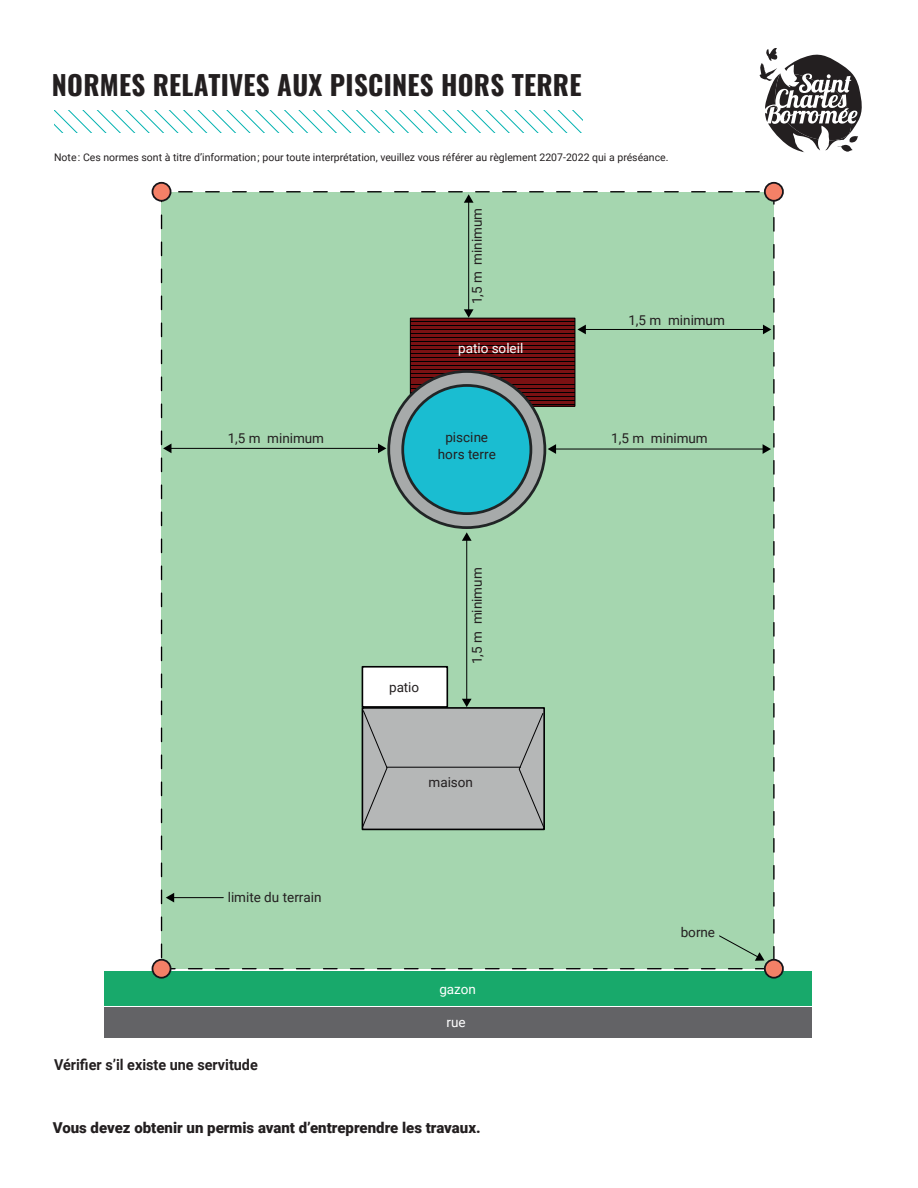
<style>
.page{position:relative;width:918px;height:1188px;background:#fff}
.page>*{position:absolute;margin:0;border:0;box-sizing:border-box;transform-origin:0 0}
.t1{font:700 27px "Oswald";letter-spacing:.01em;color:#231f20}
.t2{font:900 15px "Roboto";color:#231f20}
.t3{font:700 15px "Roboto";color:#231f20;scale:.96 1}
.t4{font:13.5px/16.2px "Roboto";color:#231f20;text-align:center}
.t5{font:13.5px "Roboto";color:#fff}
.t6{font:10.5px "Roboto";color:#231f20}
</style>
<div class="page">
<svg style="left:760px;top:48px;width:102px;height:104px"></svg>
<svg style="left:54px;top:110px;width:528px;height:22px"></svg>
<div style="left:162px;top:192px;width:612px;height:777px;background:#a5d6af"></div>
<div style="left:104px;top:971px;width:708px;height:35px;background:#18a96b"></div>
<svg style="left:412px;top:320px;width:161px;height:85px;background:#5b0d0e"></svg>
<div style="left:410px;top:318px;width:165px;height:89px;border:1px solid #000001"></div>
<hr style="left:555px;top:449px;width:209px;height:1px;background:#000001">
<svg style="left:548px;top:444px;width:8px;height:10px"></svg>
<svg style="left:763px;top:444px;width:8px;height:10px"></svg>
<hr style="left:170px;top:448px;width:209px;height:1px;background:#000001">
<svg style="left:378px;top:444px;width:8px;height:9px"></svg>
<svg style="left:163px;top:444px;width:8px;height:9px"></svg>
<hr style="left:173px;top:897px;width:50px;height:1px;background:#000001">
<svg style="left:166px;top:893px;width:8px;height:9px"></svg>
<hr style="left:466px;top:539px;width:1px;height:161px;background:#000001">
<svg style="left:462px;top:532px;width:10px;height:9px"></svg>
<svg style="left:462px;top:699px;width:10px;height:8px"></svg>
<hr style="left:468px;top:201px;width:1px;height:110px;background:#000001">
<svg style="left:464px;top:309px;width:10px;height:9px"></svg>
<svg style="left:464px;top:194px;width:10px;height:9px"></svg>
<hr style="left:584px;top:329px;width:180px;height:1px;background:#000001">
<svg style="left:577px;top:325px;width:9px;height:9px"></svg>
<svg style="left:763px;top:325px;width:8px;height:9px"></svg>
<svg style="left:719px;top:935px;width:46px;height:26px"></svg>
<div style="left:104px;top:1007px;width:708px;height:30px;background:#636366"></div>
<div style="left:362px;top:708px;width:182px;height:121px;background:#b5b7b7"></div>
<div style="left:362px;top:707px;width:183px;height:123px;border:2px solid #000001"></div>
<svg style="left:361px;top:710px;width:27px;height:119px"></svg>
<svg style="left:518px;top:712px;width:27px;height:117px"></svg>
<hr style="left:387px;top:767px;width:134px;height:1px;background:#000001">
<div style="left:362px;top:667px;width:85px;height:40px;background:#fff"></div>
<div style="left:362px;top:666px;width:86px;height:42px;border:2px solid #000001"></div>
<div style="left:764px;top:959px;width:20px;height:20px;background:#f48067;border:2px solid #171419;border-radius:50%"></div>
<div style="left:152px;top:959px;width:19px;height:20px;background:#f48067;border:2px solid #171419;border-radius:50%"></div>
<div style="left:764px;top:182px;width:20px;height:20px;background:#f48067;border:2px solid #171419;border-radius:50%"></div>
<div style="left:152px;top:182px;width:19px;height:20px;background:#f48067;border:2px solid #171419;border-radius:50%"></div>
<svg style="left:389px;top:371px;width:156px;height:157px;background:#929696"></svg>
<div style="left:387px;top:370px;width:159px;height:159px;border:3px solid #212526;border-radius:50%"></div>
<div style="left:403px;top:385px;width:128px;height:129px;background:#1abdd1;border-radius:50%"></div>
<div style="left:401px;top:384px;width:131px;height:131px;border:3px solid #212526;border-radius:50%"></div>
<h1 class="t1" style="left:52px;top:71px;width:531px">NORMES RELATIVES AUX PISCINES HORS TERRE</h1>
<p class="t6" style="left:54px;top:149px;width:616px">Note : Ces normes sont à titre d’information ; pour toute interprétation, veuillez vous référer au règlement 2207-2022 qui a préséance.</p>
<p class="t4" style="left:469px;top:304px;width:98px;rotate:-90deg">1,5 m minimum</p>
<p class="t4" style="left:228px;top:430px;width:98px">1,5 m minimum</p>
<p class="t4" style="left:228px;top:888px;width:95px">limite du terrain</p>
<h2 class="t3" style="left:54px;top:1054px;width:214px">Vérifier s’il existe une servitude</h2>
<p class="t5" style="left:458px;top:339px;width:67px">patio soleil</p>
<p class="t4" style="left:438px;top:429px;width:60px">piscine hors terre</p>
<p class="t4" style="left:389px;top:679px;width:32px">patio</p>
<p class="t4" style="left:469px;top:664px;width:98px;rotate:-90deg">1,5 m minimum</p>
<p class="t4" style="left:429px;top:773px;width:46px">maison</p>
<p class="t5" style="left:439px;top:980px;width:38px">gazon</p>
<p class="t5" style="left:447px;top:1013px;width:21px">rue</p>
<h2 class="t2" style="left:53px;top:1117px;width:429px">Vous devez obtenir un permis avant d’entreprendre les travaux.</h2>
<p class="t4" style="left:629px;top:311px;width:98px">1,5 m minimum</p>
<p class="t4" style="left:611px;top:430px;width:98px">1,5 m minimum</p>
<p class="t4" style="left:681px;top:924px;width:36px">borne</p>
</div>
